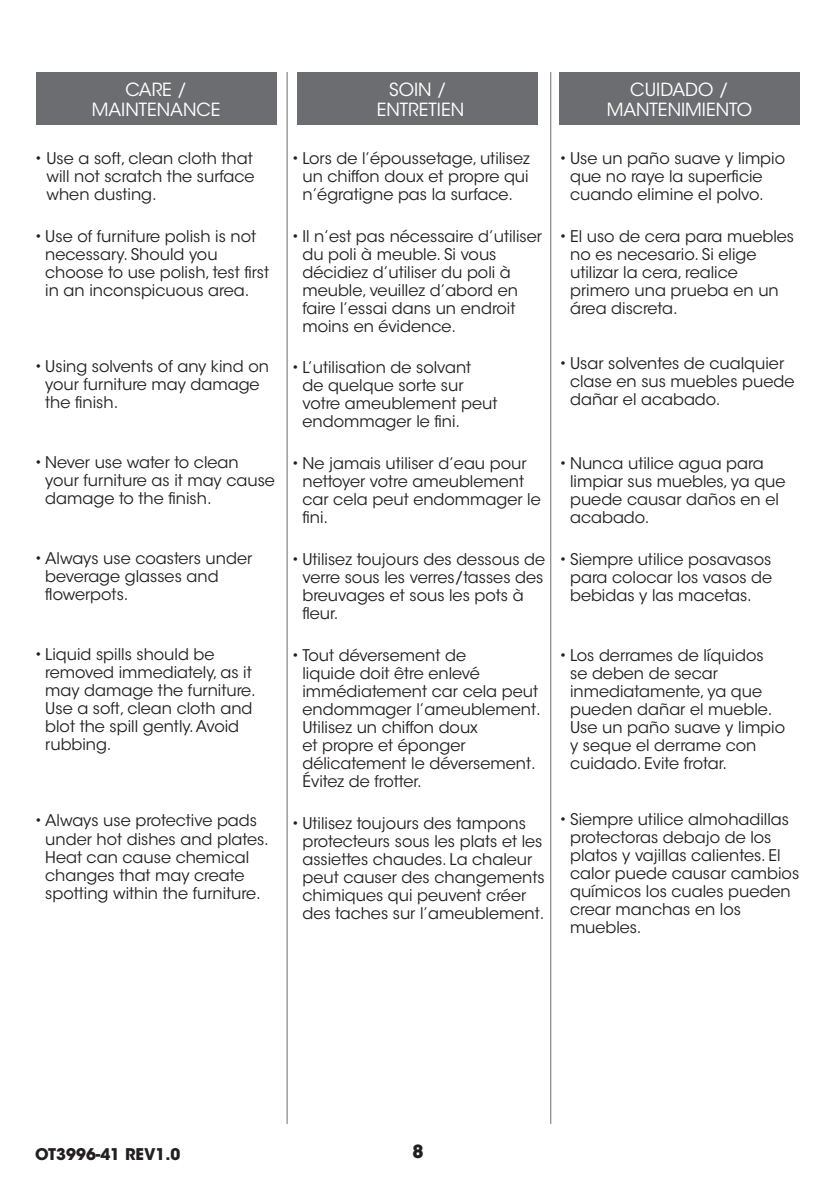
<style>
.page{position:relative;width:836px;height:1196px;background:#fff}
.page>*{position:absolute;margin:0;border:0;box-sizing:border-box;transform-origin:0 0}
.t1{font:18px/20px "ITC Avant Garde Std";color:#fff;text-align:center}
.t2{font:700 18px "ITC Avant Garde Std";color:#231f20}
.t3{font:16px/18px "ITC Avant Garde Std";color:#231f20}
.t4{font:700 16px "ITC Avant Garde Std";color:#231f20}
</style>
<div class="page">
<div style="left:36px;top:72px;width:240px;height:52px;background:#6c6d70"></div>
<div style="left:297px;top:72px;width:241px;height:52px;background:#6c6d70"></div>
<div style="left:559px;top:72px;width:240px;height:52px;background:#6c6d70"></div>
<hr style="left:286px;top:72px;width:1px;height:1051px;background:#6c6d70">
<hr style="left:550px;top:72px;width:1px;height:1051px;background:#6c6d70">
<p class="t1" style="left:92px;top:80px;width:130px">CARE /<br>MAINTENANCE</p>
<p class="t1" style="left:376px;top:80px;width:89px">SOIN /<br>ENTRETIEN</p>
<p class="t1" style="left:606px;top:80px;width:147px">CUIDADO /<br>MANTENIMIENTO</p>
<p class="t3" style="left:46px;top:149px;width:209px;text-align:justify;text-indent:-12px">• Use a soft, clean cloth that will not scratch the surface when dusting.</p>
<p class="t3" style="left:45px;top:227px;width:225px;text-indent:-11px">• Use of furniture polish is not necessary. Should you choose to use polish, test first in an inconspicuous area.</p>
<p class="t3" style="left:302px;top:149px;width:229px;text-align:justify;text-indent:-11px">• Lors de l’époussetage, utilisez un chiffon doux et propre qui n’égratigne pas la surface.</p>
<p class="t3" style="left:302px;top:227px;width:241px;text-indent:-11px">• Il n’est pas nécessaire d’utiliser du poli à meuble. Si vous décidiez d’utiliser du poli à meuble, veuillez d’abord en faire l’essai dans un endroit moins en évidence.</p>
<p class="t3" style="left:302px;top:359px;width:196px;text-indent:-11px">• L’utilisation de solvant<br>de quelque sorte sur votre ameublement peut endommager le fini.</p>
<p class="t3" style="left:302px;top:454px;width:240px;text-indent:-11px">• Ne jamais utiliser d’eau pour nettoyer votre ameublement car cela peut endommager le fini.</p>
<p class="t3" style="left:302px;top:550px;width:244px;text-indent:-11px">• Utilisez toujours des dessous de verre sous les verres/tasses des breuvages et sous les pots à fleur.</p>
<p class="t3" style="left:302px;top:646px;width:240px;text-indent:-11px">• Tout déversement de<br>liquide doit être enlevé immédiatement car cela peut endommager l’ameublement.<br>Utilisez un chiffon doux<br>et propre et éponger délicatement le déversement.<br>Évitez de frotter.</p>
<p class="t3" style="left:302px;top:814px;width:243px;text-indent:-11px">• Utilisez toujours des tampons protecteurs sous les plats et les assiettes chaudes. La chaleur peut causer des changements chimiques qui peuvent créer des taches sur l’ameublement.</p>
<p class="t3" style="left:570px;top:149px;width:216px;text-indent:-11px">• Use un paño suave y limpio que no raye la superficie cuando elimine el polvo.</p>
<p class="t3" style="left:570px;top:227px;width:225px;text-indent:-11px">• El uso de cera para muebles no es necesario. Si elige utilizar la cera, realice primero una prueba en un área discreta.</p>
<p class="t3" style="left:570px;top:355px;width:226px;text-indent:-11px">• Usar solventes de cualquier clase en sus muebles puede dañar el acabado.</p>
<p class="t3" style="left:45px;top:357px;width:225px;text-indent:-11px">• Using solvents of any kind on your furniture may damage the finish.</p>
<p class="t3" style="left:45px;top:453px;width:231px;text-indent:-11px">• Never use water to clean your furniture as it may cause damage to the finish.</p>
<p class="t3" style="left:570px;top:454px;width:217px;text-indent:-11px">• Nunca utilice agua para limpiar sus muebles, ya que puede causar daños en el acabado.</p>
<p class="t3" style="left:570px;top:550px;width:203px;text-align:justify;text-indent:-11px">• Siempre utilice posavasos para colocar los vasos de bebidas y las macetas.</p>
<p class="t3" style="left:45px;top:549px;width:208px;text-indent:-11px">• Always use coasters under beverage glasses and flowerpots.</p>
<p class="t3" style="left:45px;top:645px;width:212px;text-indent:-11px">• Liquid spills should be removed immediately, as it may damage the furniture.<br>Use a soft, clean cloth and blot the spill gently. Avoid rubbing.</p>
<p class="t3" style="left:570px;top:646px;width:216px;text-indent:-11px">• Los derrames de líquidos<br>se deben de secar inmediatamente, ya que pueden dañar el mueble.<br>Use un paño suave y limpio y seque el derrame con cuidado. Evite frotar.</p>
<p class="t3" style="left:570px;top:810px;width:230px;text-indent:-11px">• Siempre utilice almohadillas protectoras debajo de los platos y vajillas calientes. El calor puede causar cambios químicos los cuales pueden crear manchas en los muebles.</p>
<p class="t3" style="left:45px;top:811px;width:225px;text-indent:-11px">• Always use protective pads under hot dishes and plates.<br>Heat can cause chemical changes that may create spotting within the furniture.</p>
<p class="t4" style="left:35px;top:1143px;width:147px">OT3996-41 REV1.0</p>
<p class="t2" style="left:412px;top:1139px;width:13px">8</p>
</div>
